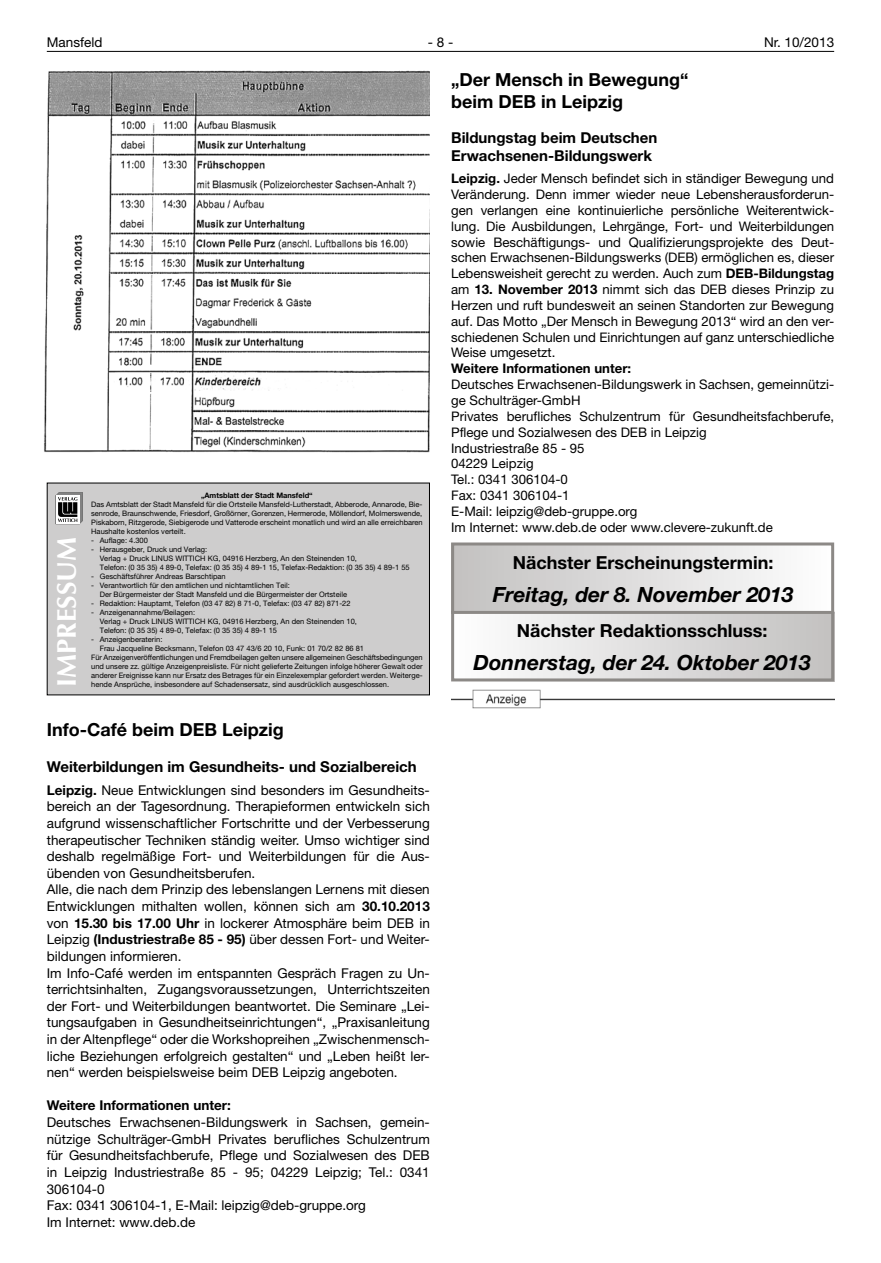
<style>
.page{position:relative;width:881px;height:1263px;background:#fff}
.page>*{position:absolute;margin:0;border:0;box-sizing:border-box;transform-origin:0 0}
.t1{font:700 27px "Optima LT";color:#fff}
.t2{font:italic 700 21px "Helvetica Neue LT";color:#000}
.t3{font:700 18px/21.6px "Helvetica Neue LT";color:#000}
.t4{font:700 15px/18px "Helvetica Neue LT";color:#000}
.t5{font:13.5px/16.6px "Helvetica Neue LT";color:#000}
.t6{font:700 13.5px "Helvetica Neue LT";color:#000}
.t7{font:13.2px/15.9px "Helvetica Neue LT";color:#000;text-align:justify}
.t8{font:700 13.2px "Helvetica Neue LT";color:#000}
.t9{font:7.5px/9px "Helvetica Neue LT";color:#000}
.t10{font:700 7.5px "Helvetica Neue LT";color:#000}
.s1{font-weight:700}
</style>
<div class="page">
<hr style="left:47px;top:51px;width:786px;height:1px;background:#000">
<div style="left:451px;top:543px;width:382px;height:70px;background:linear-gradient(to right,#c2c0c0,#fefefe)"></div>
<div style="left:451px;top:612px;width:382px;height:69px;background:linear-gradient(to right,#fefeff,#c3c1c0)"></div>
<div style="left:451px;top:542px;width:382px;height:139px;border:3px solid #8c8986"></div>
<hr style="left:451px;top:611px;width:382px;height:3px;background:#8c8986">
<div style="left:47px;top:483px;width:382px;height:212px;background:#cecdcd"></div>
<svg style="left:56px;top:492px;width:27px;height:32px"></svg>
<img style="left:44px;top:70px;width:385px;height:383px">
<img style="left:451px;top:690px;width:382px;height:19px">
<h3 class="t5" style="left:47px;top:33px;width:57px">Mansfeld</h3>
<h3 class="t5" style="left:427px;top:33px;width:27px">- 8 -</h3>
<h3 class="t5" style="left:763px;top:33px;width:72px">Nr. 10/2013</h3>
<h1 class="t1" style="left:51px;top:687px;width:152px;rotate:-90deg">IMPRESSUM</h1>
<p class="t10" style="left:201px;top:490px;width:113px">„Amtsblatt der Stadt Mansfeld“</p>
<p class="t9" style="left:91px;top:499px;width:333px;text-align:justify">Das Amtsblatt der Stadt Mansfeld für die Ortsteile Mansfeld-Lutherstadt, Abberode, Annarode, Bie&shy;senrode, Braunschwende, Friesdorf, Großörner, Gorenzen, Hermerode, Möllendorf, Molmerswende, Piskaborn, Ritzgerode, Siebigerode und Vatterode erscheint monatlich und wird an alle erreichbaren Haushalte kostenlos verteilt.</p>
<p class="t9" style="left:91px;top:535px;width:58px">- Auflage: 4.300</p>
<p class="t9" style="left:100px;top:544px;width:311px;text-indent:-9px">- Herausgeber, Druck und Verlag:<br>Verlag + Druck LINUS WITTICH KG, 04916 Herzberg, An den Steinenden 10,<br>Telefon: (0 35 35) 4 89-0, Telefax: (0 35 35) 4 89-1 15, Telefax-Redaktion: (0 35 35) 4 89-1 55</p>
<p class="t9" style="left:91px;top:571px;width:136px">- Geschäftsführer Andreas Barschtipan</p>
<p class="t9" style="left:100px;top:580px;width:249px;text-indent:-9px">- Verantwortlich für den amtlichen und nichtamtlichen Teil:<br>Der Bürgermeister der Stadt Mansfeld und die Bürgermeister der Ortsteile</p>
<p class="t9" style="left:91px;top:598px;width:261px">- Redaktion: Hauptamt, Telefon (03 47 82) 8 71-0, Telefax: (03 47 82) 871-22</p>
<p class="t9" style="left:100px;top:607px;width:259px;text-indent:-9px">- Anzeigenannahme/Beilagen:<br>Verlag + Druck LINUS WITTICH KG, 04916 Herzberg, An den Steinenden 10,<br>Telefon: (0 35 35) 4 89-0, Telefax: (0 35 35) 4 89-1 15</p>
<p class="t9" style="left:91px;top:634px;width:73px">- Anzeigenberaterin:</p>
<p class="t9" style="left:100px;top:643px;width:266px">Frau Jacqueline Becksmann, Telefon 03 47 43/6 20 10, Funk: 01 70/2 82 86 81</p>
<p class="t9" style="left:91px;top:652px;width:333px">Für Anzeigenveröffentlichungen und Fremdbeilagen gelten unsere allgemeinen Geschäftsbedingungen</p>
<p class="t9" style="left:91px;top:661px;width:333px">und unsere zz. gültige Anzeigenpreisliste. Für nicht gelieferte Zeitungen infolge höherer Gewalt oder</p>
<p class="t9" style="left:91px;top:670px;width:333px">anderer Ereignisse kann nur Ersatz des Betrages für ein Einzelexemplar gefordert werden. Weiterge-</p>
<p class="t9" style="left:91px;top:679px;width:299px">hende Ansprüche, insbesondere auf Schadensersatz, sind ausdrücklich ausgeschlossen.</p>
<h3 class="t3" style="left:47px;top:719px;width:238px">Info-Café beim DEB Leipzig</h3>
<h3 class="t4" style="left:47px;top:757px;width:371px">Weiterbildungen im Gesundheits- und Sozialbereich</h3>
<p class="t5" style="left:47px;top:781px;width:384px"><span class="s1">Leipzig.</span> Neue Entwicklungen sind besonders im Gesundheits&shy;bereich an der Tagesordnung. Therapieformen entwickeln sich aufgrund wissenschaftlicher Fortschritte und der Verbesserung therapeutischer Techniken ständig weiter. Umso wichtiger sind deshalb regelmäßige Fort- und Weiterbildungen für die Aus&shy;übenden von Gesundheitsberufen.<br>Alle, die nach dem Prinzip des lebenslangen Lernens mit diesen Entwicklungen mithalten wollen, können sich am <span class="s1">30.10.2013 </span>von <span class="s1">15.30 bis 17.00 Uhr</span> in lockerer Atmosphäre beim DEB in Leipzig <span class="s1">(Industriestraße 85 - 95)</span> über dessen Fort- und Weiter&shy;bildungen informieren.<br>Im Info-Café werden im entspannten Gespräch Fragen zu Un&shy;terrichtsinhalten, Zugangsvoraussetzungen, Unterrichtszeiten der Fort- und Weiterbildungen beantwortet. Die Seminare „Lei&shy;tungsaufgaben in Gesundheitseinrichtungen“, „Praxisanleitung in der Altenpflege“ oder die Workshopreihen „Zwischenmensch&shy;liche Beziehungen erfolgreich gestalten“ und „Leben heißt ler&shy;nen“ werden beispielsweise beim DEB Leipzig angeboten.</p>
<h3 class="t6" style="left:47px;top:1097px;width:185px">Weitere Informationen unter:</h3>
<p class="t5" style="left:47px;top:1114px;width:384px">Deutsches Erwachsenen-Bildungswerk in Sachsen, gemein&shy;nützige Schulträger-GmbH Privates berufliches Schulzentrum für Gesundheitsfachberufe, Pflege und Sozialwesen des DEB in Leipzig Industriestraße 85 - 95; 04229 Leipzig; Tel.: 0341<br>306104-0<br>Fax: 0341 306104-1, E-Mail: leipzig@deb-gruppe.org<br>Im Internet: www.deb.de</p>
<h3 class="t3" style="left:451px;top:69px;width:239px">„Der Mensch in Bewegung“ beim DEB in Leipzig</h3>
<h3 class="t4" style="left:451px;top:128px;width:208px">Bildungstag beim Deutschen<br>Erwachsenen-Bildungswerk</h3>
<p class="t7" style="left:451px;top:170px;width:384px"><span class="s1">Leipzig.</span> Jeder Mensch befindet sich in ständiger Bewegung und Veränderung. Denn immer wieder neue Lebensherausforderun&shy;gen verlangen eine kontinuierliche persönliche Weiterentwick&shy;lung. Die Ausbildungen, Lehrgänge, Fort- und Weiterbildungen sowie Beschäftigungs- und Qualifizierungsprojekte des Deut&shy;schen Erwachsenen-Bildungswerks (DEB) ermöglichen es, dieser Lebensweisheit gerecht zu werden. Auch zum <span class="s1">DEB-Bildungstag </span>am <span class="s1">13. November 2013</span> nimmt sich das DEB dieses Prinzip zu Herzen und ruft bundesweit an seinen Standorten zur Bewegung auf. Das Motto „Der Mensch in Bewegung 2013“ wird an den ver&shy;schiedenen Schulen und Einrichtungen auf ganz unterschiedliche Weise umgesetzt.</p>
<h3 class="t8" style="left:451px;top:360px;width:181px">Weitere Informationen unter:</h3>
<p class="t7" style="left:451px;top:376px;width:384px;text-align:left">Deutsches Erwachsenen-Bildungswerk in Sachsen, gemeinnützi&shy;ge Schulträger-GmbH<br>Privates berufliches Schulzentrum für Gesundheitsfachberufe, Pflege und Sozialwesen des DEB in Leipzig<br>Industriestraße 85 - 95<br>04229 Leipzig<br>Tel.: 0341 306104-0<br>Fax: 0341 306104-1<br>E-Mail: leipzig@deb-gruppe.org<br>Im Internet: www.deb.de oder www.clevere-zukunft.de</p>
<h3 class="t3" style="left:512px;top:552px;width:262px">Nächster Erscheinungstermin:</h3>
<h2 class="t2" style="left:492px;top:581px;width:302px">Freitag, der 8. November 2013</h2>
<h3 class="t3" style="left:516px;top:619px;width:252px">Nächster Redaktionsschluss:</h3>
<h2 class="t2" style="left:473px;top:649px;width:338px">Donnerstag, der 24. Oktober 2013</h2>
</div>
